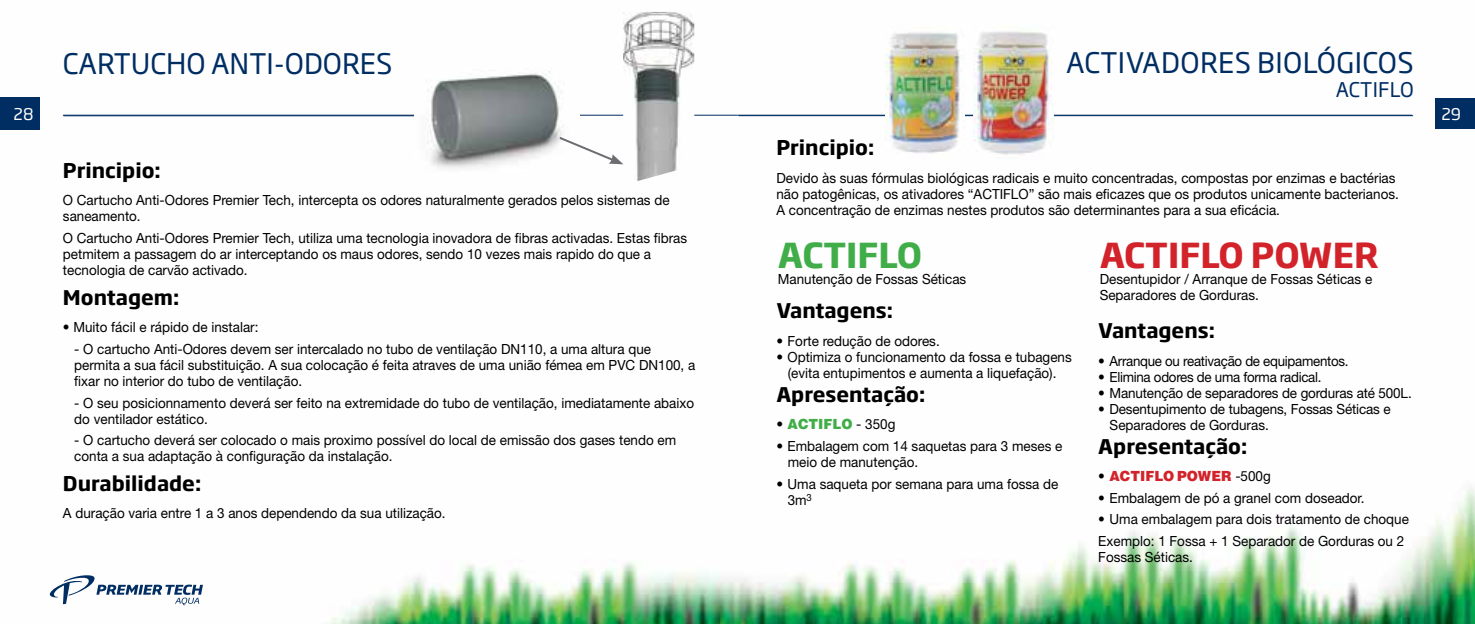
<style>
.page{position:relative;width:1475px;height:624px;background:#fff}
.page>*{position:absolute;margin:0;border:0;box-sizing:border-box;transform-origin:0 0}
.t1{font:700 34px "Soho Gothic Pro";color:#d2232a}
.t2{font:700 34px "Soho Gothic Pro";color:#41ad49}
.t3{font:28px "Soho Gothic Pro";color:#002d62}
.t4{font:700 20px "Soho Gothic Pro";color:#000}
.t5{font:20px "Soho Gothic Pro";color:#002d62}
.t6{font:16px "Soho Gothic Pro";color:#fff}
.t7{font:14px/16px "Helvetica Neue LT Pro";color:#000;scale:.96 1}
.t8{font:14px "Helvetica Neue LT Pro";letter-spacing:-.02em;color:#000;scale:.96 1}
.t9{font:900 14px "Helvetica LT Std";color:#d2232a;scale:.96 1}
.t10{font:900 14px "Helvetica LT Std";color:#41ad49;scale:.96 1}
.s1{font-family:"Helvetica Neue LT Pro";font-weight:400;color:#000}
</style>
<div class="page">
<img style="left:0;top:23px;width:1474px;height:601px">
<div style="left:0;top:98px;width:40px;height:32px;background:#002d62"></div>
<div style="left:1434px;top:99px;width:40px;height:30px;background:#002d62"></div>
<hr style="left:63px;top:115px;width:674px;height:1px;background:#002d62">
<hr style="left:737px;top:115px;width:674px;height:1px;background:#002d62">
<svg style="left:50px;top:575px;width:153px;height:30px"></svg>
<img style="left:414px;top:69px;width:165px;height:110px">
<img style="left:623px;top:12px;width:71px;height:171px">
<svg style="left:557px;top:135px;width:66px;height:29px"></svg>
<hr style="left:738px;top:115px;width:674px;height:1px;background:#002d62">
<img style="left:885px;top:26px;width:79px;height:133px">
<img style="left:973px;top:26px;width:80px;height:133px">
<h2 class="t3" style="left:63px;top:42px;width:331px">CARTUCHO ANTI-ODORES</h2>
<h2 class="t3" style="left:1065px;top:41px;width:18px">ACTIVADORES</h2>
<h2 class="t3" style="left:1256px;top:41px;width:77px">BIO LÓGICOS</h2>
<h3 class="t5" style="left:1335px;top:75px;width:24px">ACTIF</h3>
<h3 class="t5" style="left:1389px;top:75px;width:23px">LO</h3>
<p class="t6" style="left:14px;top:102px;width:21px">28</p>
<p class="t6" style="left:1441px;top:102px;width:21px">29</p>
<h3 class="t4" style="left:63px;top:155px;width:99px">Principio:</h3>
<p class="t7" style="left:63px;top:192px;width:633px">O Cartucho Anti-Odores Premier Tech, intercepta os odores naturalmente gerados pelos sistemas de saneamento.</p>
<p class="t7" style="left:63px;top:230px;width:651px">O Cartucho Anti-Odores Premier Tech, utiliza uma tecnologia inovadora de fibras activadas. Estas fibras petmitem a passagem do ar interceptando os maus odores, sendo 10 vezes mais rapido do que a tecnologia de carvão activado.</p>
<h3 class="t4" style="left:63px;top:281px;width:118px">Montagem:</h3>
<p class="t7" style="left:63px;top:319px;width:205px">• Muito fácil e rápido de instalar:</p>
<p class="t7" style="left:74px;top:340px;width:648px">- O cartucho Anti-Odores devem ser intercalado no tubo de ventilação DN110, a uma altura que permita a sua fácil substituição. A sua colocação é feita atraves de uma união fémea em PVC DN100, a fixar no interior do tubo de ventilação.</p>
<p class="t7" style="left:74px;top:394px;width:647px">- O seu posicionnamento deverá ser feito na extremidade do tubo de ventilação, imediatamente abaixo do ventilador estático.</p>
<p class="t7" style="left:74px;top:432px;width:628px">- O cartucho deverá ser colocado o mais proximo possível do local de emissão dos gases tendo em conta a sua adaptação à configuração da instalação.</p>
<h3 class="t4" style="left:63px;top:467px;width:140px">Durabilidade:</h3>
<p class="t7" style="left:63px;top:505px;width:400px">A duração varia entre 1 a 3 anos dependendo da sua utilização.</p>
<h3 class="t4" style="left:776px;top:132px;width:99px">Principio:</h3>
<p class="t7" style="left:776px;top:169px;width:650px">Devido às suas fórmulas biológicas radicais e muito concentradas, compostas por enzimas e bactérias não patogênicas, os ativadores “ACTIFLO” são mais eficazes que os produtos unicamente bacterianos.<br>A concentração de enzimas nestes produtos são determinantes para a sua eficácia.</p>
<h1 class="t2" style="left:777px;top:229px;width:146px">ACTIFLO</h1>
<p class="t7" style="left:777px;top:270px;width:198px">Manutenção de Fossas Séticas</p>
<h3 class="t4" style="left:776px;top:295px;width:118px">Vantagens:</h3>
<p class="t7" style="left:776px;top:332px;width:172px">• Forte redução de odores.</p>
<p class="t7" style="left:776px;top:348px;width:309px;text-align:center">• Optimiza o funcionamento da fossa e tubagens (evita entupimentos e aumenta a liquefação).</p>
<h3 class="t4" style="left:776px;top:378px;width:150px">Apresentação:</h3>
<p class="t10" style="left:776px;top:415px;width:125px"><span class="s1">•</span> ACTIFLO <span class="s1">- 350g</span></p>
<p class="t7" style="left:787px;top:437px;width:287px;text-indent:-11px">• Embalagem com 14 saquetas para 3 meses e meio de manutenção.</p>
<p class="t7" style="left:787px;top:475px;width:283px;text-indent:-11px">• Uma saqueta por semana para uma fossa de<br>3m<sup>3</sup></p>
<h1 class="t1" style="left:1099px;top:229px;width:280px">ACTIFLO POWER</h1>
<p class="t7" style="left:1099px;top:271px;width:285px">Desentupidor / Arranque de Fossas Séticas e<br>Separadores de Gorduras.</p>
<h3 class="t4" style="left:1098px;top:315px;width:118px">Vantagens:</h3>
<p class="t8" style="left:1098px;top:352px;width:262px">• Arranque ou reativação de equipamentos.</p>
<p class="t8" style="left:1098px;top:368px;width:234px">• Elimina odores de uma forma radical.</p>
<p class="t7" style="left:1098px;top:384px;width:328px">• Manutenção de separadores de gorduras até 500L.</p>
<p class="t7" style="left:1109px;top:400px;width:294px;text-indent:-11px">• Desentupimento de tubagens, Fossas Séticas e<br>Separadores de Gorduras.</p>
<h3 class="t4" style="left:1098px;top:430px;width:150px">Apresentação:</h3>
<p class="t9" style="left:1098px;top:467px;width:181px"><span class="s1">•</span> ACTIFLO POWER <span class="s1">-500g</span></p>
<p class="t7" style="left:1098px;top:489px;width:279px">• Embalagem de pó a granel com doseador.</p>
<p class="t7" style="left:1098px;top:508px;width:325px;line-height:21.6px">• Uma embalagem para dois tratamento de choque<br>Exemplo: 1 Fossa + 1 Separador de Gorduras ou 2</p>
<p class="t7" style="left:1098px;top:549px;width:100px">Fossas Séticas.</p>
</div>
